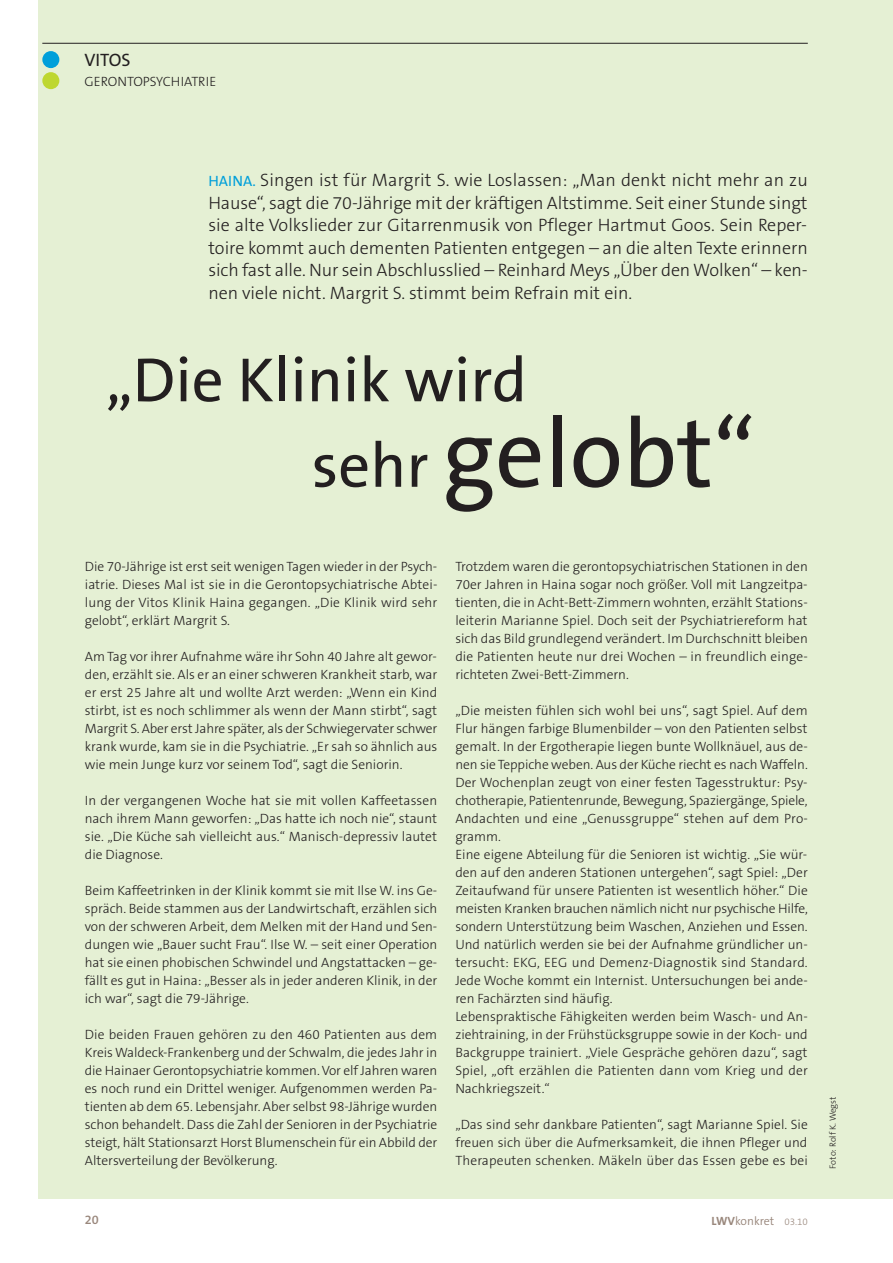
<style>
.page{position:relative;width:893px;height:1263px;background:#fff}
.page>*{position:absolute;margin:0;border:0;box-sizing:border-box;transform-origin:0 0}
.t1{font:97.5px "The Sans B5 Plain";color:#231f20}
.t2{font:63px "The Sans B5 Plain";color:#231f20}
.t3{font:300 18px/22.5px "The Sans B3";color:#231f20;text-align:justify}
.t4{font:18px "The Sans B5 Plain";letter-spacing:-.005em;color:#231f20}
.t5{font:300 13.5px/18px "The Sans B3";color:#231f20;text-align:justify}
.t6{font:600 12.75px "The Sans B6";color:#99877c}
.t7{font:300 12px "The Sans B4";color:#99877c}
.t8{font:300 9px "The Sans B3";color:#231f20}
.s1{font-family:"The Sans B5 Plain";font-weight:400;font-size:15px;color:#009fda}
.s2{font-size:63px}
.s3{font-family:"The Sans B7";font-weight:700}
.s4{font-family:"The Sans B3";font-size:9.75px}
</style>
<div class="page">
<hr style="left:892px;top:0;width:1px;height:1198px;background:#e5f0d4">
<div style="left:38px;top:0;width:854px;height:1198px;background:#e5f0d4"></div>
<hr style="left:42px;top:43px;width:766px;height:1px;background:#231f20">
<div style="left:42px;top:51px;width:17px;height:17px;background:#009fda;border-radius:50%"></div>
<div style="left:42px;top:72px;width:17px;height:17px;background:#bed730;border-radius:50%"></div>
<h3 class="t4" style="left:85px;top:53px;width:48px">VITOS</h3>
<p class="t5" style="left:85px;top:74px;width:133px">GERONTOPSYCHIATRIE</p>
<p class="t3" style="left:208px;top:171px;width:601px"><span class="s1">HAINA.</span> Singen ist für Margrit S. wie Loslassen: „Man denkt nicht mehr an zu Hause“, sagt die 70-Jährige mit der kräftigen Altstimme. Seit einer Stunde singt sie alte Volkslieder zur Gitarrenmusik von Pfleger Hartmut Goos. Sein Reper&shy;toire kommt auch dementen Patienten entgegen – an die alten Texte erinnern sich fast alle. Nur sein Abschlusslied – Reinhard Meys „Über den Wolken“ – ken&shy;nen viele nicht. Margrit S. stimmt beim Refrain mit ein.</p>
<h2 class="t2" style="left:105px;top:355px;width:423px">„Die Klinik wird</h2>
<h1 class="t1" style="left:311px;top:416px;width:445px"><span class="s2">sehr</span> gelobt“</h1>
<p class="t5" style="left:85px;top:559px;width:354px">Die 70-Jährige ist erst seit wenigen Tagen wieder in der Psych&shy;iatrie. Dieses Mal ist sie in die Gerontopsychiatrische Abtei&shy;lung der Vitos Klinik Haina gegangen. „Die Klinik wird sehr gelobt“, erklärt Margrit S.</p>
<p class="t5" style="left:85px;top:649px;width:354px">Am Tag vor ihrer Aufnahme wäre ihr Sohn 40 Jahre alt gewor&shy;den, erzählt sie. Als er an einer schweren Krankheit starb, war er erst 25 Jahre alt und wollte Arzt werden: „Wenn ein Kind stirbt, ist es noch schlimmer als wenn der Mann stirbt“, sagt Margrit S. Aber erst Jahre später, als der Schwiegervater schwer krank wurde, kam sie in die Psychiatrie. „Er sah so ähnlich aus wie mein Junge kurz vor seinem Tod“, sagt die Seniorin.</p>
<p class="t5" style="left:85px;top:793px;width:354px">In der vergangenen Woche hat sie mit vollen Kaffeetassen nach ihrem Mann geworfen: „Das hatte ich noch nie“, staunt sie. „Die Küche sah vielleicht aus.“ Manisch-depressiv lautet die Diagnose.</p>
<p class="t5" style="left:85px;top:883px;width:354px">Beim Kaffeetrinken in der Klinik kommt sie mit Ilse W. ins Ge&shy;spräch. Beide stammen aus der Landwirtschaft, erzählen sich von der schweren Arbeit, dem Melken mit der Hand und Sen&shy;dungen wie „Bauer sucht Frau“. Ilse W. – seit einer Operation hat sie einen phobischen Schwindel und Angstattacken – ge&shy;fällt es gut in Haina: „Besser als in jeder anderen Klinik, in der ich war“, sagt die 79-Jährige.</p>
<p class="t5" style="left:85px;top:1027px;width:354px">Die beiden Frauen gehören zu den 460 Patienten aus dem Kreis Waldeck-Frankenberg und der Schwalm, die jedes Jahr in die Hainaer Gerontopsychiatrie kommen. Vor elf Jahren waren es noch rund ein Drittel weniger. Aufgenommen werden Pa&shy;tienten ab dem 65. Lebensjahr. Aber selbst 98-Jährige wurden schon behandelt. Dass die Zahl der Senioren in der Psychiatrie steigt, hält Stationsarzt Horst Blumenschein für ein Abbild der Altersverteilung der Bevölkerung.</p>
<p class="t5" style="left:455px;top:559px;width:354px">Trotzdem waren die gerontopsychiatrischen Stationen in den 70er Jahren in Haina sogar noch größer. Voll mit Langzeitpa&shy;tienten, die in Acht-Bett-Zimmern wohnten, erzählt Stations&shy;leiterin Marianne Spiel. Doch seit der Psychiatriereform hat sich das Bild grundlegend verändert. Im Durchschnitt bleiben die Patienten heute nur drei Wochen – in freundlich einge&shy;richteten Zwei-Bett-Zimmern.</p>
<p class="t5" style="left:455px;top:703px;width:354px;text-align:left">„Die meisten fühlen sich wohl bei uns“, sagt Spiel. Auf dem Flur hängen farbige Blumenbilder – von den Patienten selbst gemalt. In der Ergotherapie liegen bunte Wollknäuel, aus de&shy;nen sie Teppiche weben. Aus der Küche riecht es nach Waffeln.<br>Der Wochenplan zeugt von einer festen Tagesstruktur: Psy&shy;chotherapie, Patientenrunde, Bewegung, Spaziergänge, Spiele, Andachten und eine „Genussgruppe“ stehen auf dem Pro&shy;gramm.<br>Eine eigene Abteilung für die Senioren ist wichtig. „Sie wür&shy;den auf den anderen Stationen untergehen“, sagt Spiel: „Der Zeitaufwand für unsere Patienten ist wesentlich höher.“ Die meisten Kranken brauchen nämlich nicht nur psychische Hilfe, sondern Unterstützung beim Waschen, Anziehen und Essen.<br>Und natürlich werden sie bei der Aufnahme gründlicher un&shy;tersucht: EKG, EEG und Demenz-Diagnostik sind Standard.<br>Jede Woche kommt ein Internist. Untersuchungen bei ande&shy;ren Fachärzten sind häufig.<br>Lebenspraktische Fähigkeiten werden beim Wasch- und An&shy;ziehtraining, in der Frühstücksgruppe sowie in der Koch- und Backgruppe trainiert. „Viele Gespräche gehören dazu“, sagt Spiel, „oft erzählen die Patienten dann vom Krieg und der Nachkriegszeit.“</p>
<p class="t5" style="left:455px;top:1117px;width:354px">„Das sind sehr dankbare Patienten“, sagt Marianne Spiel. Sie freuen sich über die Aufmerksamkeit, die ihnen Pfleger und Therapeuten schenken. Mäkeln über das Essen gebe es bei</p>
<p class="t6" style="left:85px;top:1215px;width:16px">20</p>
<p class="t7" style="left:711px;top:1216px;width:98px"><span class="s3">LWV</span>konkret <span class="s4">03.10</span></p>
<p class="t8" style="left:829px;top:1169px;width:73px;rotate:-90deg">Foto: Rolf K. Wegst</p>
</div>
